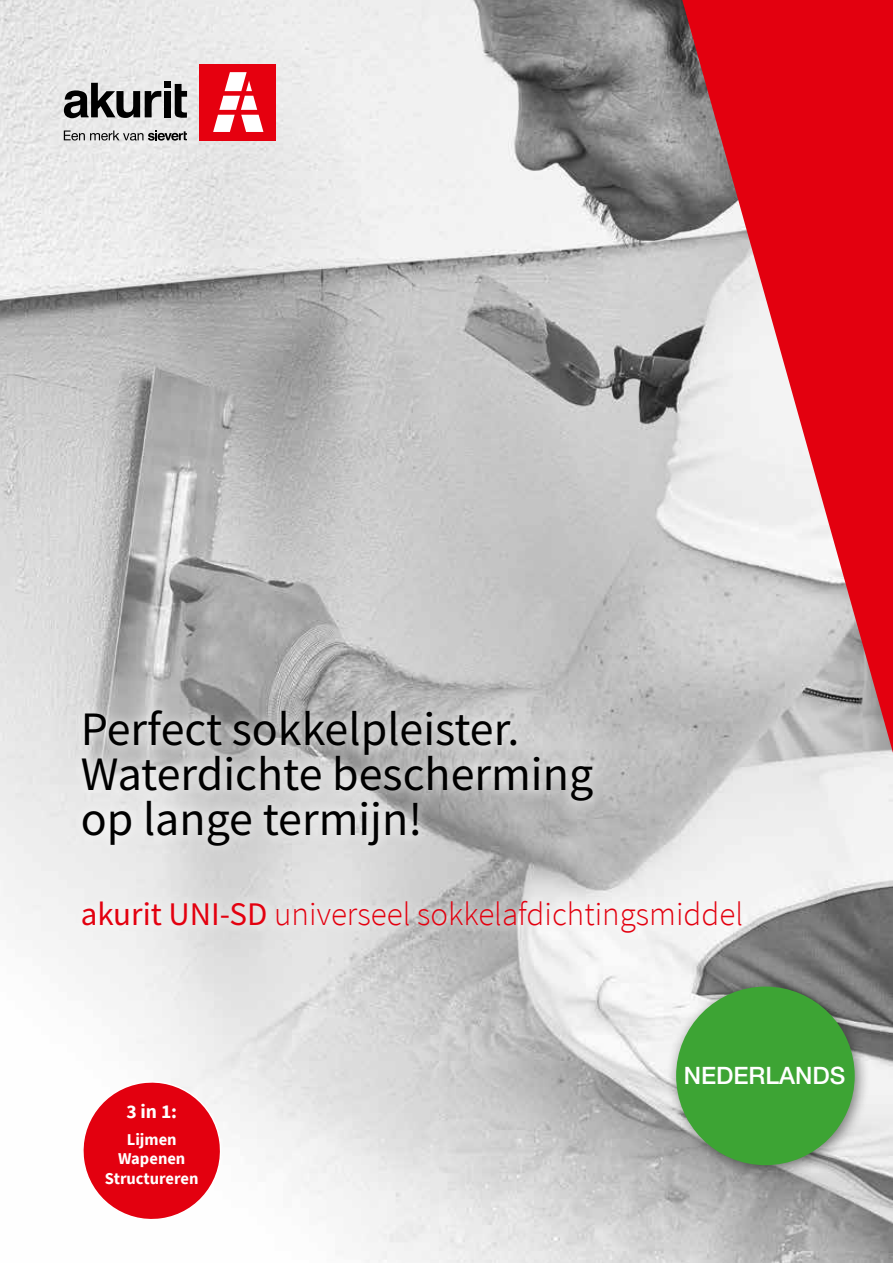
<style>
.page{position:relative;width:893px;height:1263px;background:#fff}
.page>*{position:absolute;margin:0;border:0;box-sizing:border-box;transform-origin:0 0}
.t1{font:48px/45px "Source Sans Pro";color:#000}
.t2{font:300 33px "Source Sans Pro";color:#e3000f}
.t3{font:500 24px "Helvetica Neue LT Pro";color:#fff}
.t4{font:700 19.5px "Source Sans Pro";color:#fff}
.t5{font:700 16.5px/19.5px "Source Sans Pro";color:#fff;text-align:center}
.s1{font-weight:400}
</style>
<div class="page">
<img style="left:0;top:0;width:893px;height:1263px">
<svg style="left:682px;top:0;width:211px;height:753px;background:#d9656d"></svg>
<div style="left:71px;top:699px;width:681px;height:245px;background:#fff;opacity:.75"></div>
<svg style="left:78px;top:1077px;width:147px;height:147px"></svg>
<svg style="left:64px;top:130px;width:123px;height:11px"></svg>
<div style="left:164px;top:91px;width:7px;height:26px;background:#000"></div>
<div style="left:164px;top:82px;width:7px;height:6px;background:#000"></div>
<svg style="left:175px;top:84px;width:12px;height:34px"></svg>
<svg style="left:64px;top:83px;width:97px;height:35px;background:#7e7e7e"></svg>
<div style="left:200px;top:64px;width:76px;height:76px;background:#e6000f"></div>
<svg style="left:213px;top:72px;width:50px;height:60px"></svg>
<div style="left:666px;top:976px;width:204px;height:205px;background:#000;opacity:.5"></div>
<div style="left:676px;top:986px;width:179px;height:179px;background:#3da434;border-radius:50%"></div>
<p class="t1" style="left:81px;top:706px;width:514px">Perfect sokkelpleister.<br>Waterdichte bescherming op lange termijn!</p>
<p class="t2" style="left:81px;top:894px;width:664px"><span class="s1">akurit UNI-SD</span> universeel sokkelafdichtingsmiddel</p>
<p class="t4" style="left:126px;top:1098px;width:52px">3 in 1:</p>
<p class="t5" style="left:105px;top:1129px;width:95px">Lijmen<br>Wapenen<br>Structureren</p>
<p class="t3" style="left:684px;top:1061px;width:163px">NEDERLANDS</p>
</div>
